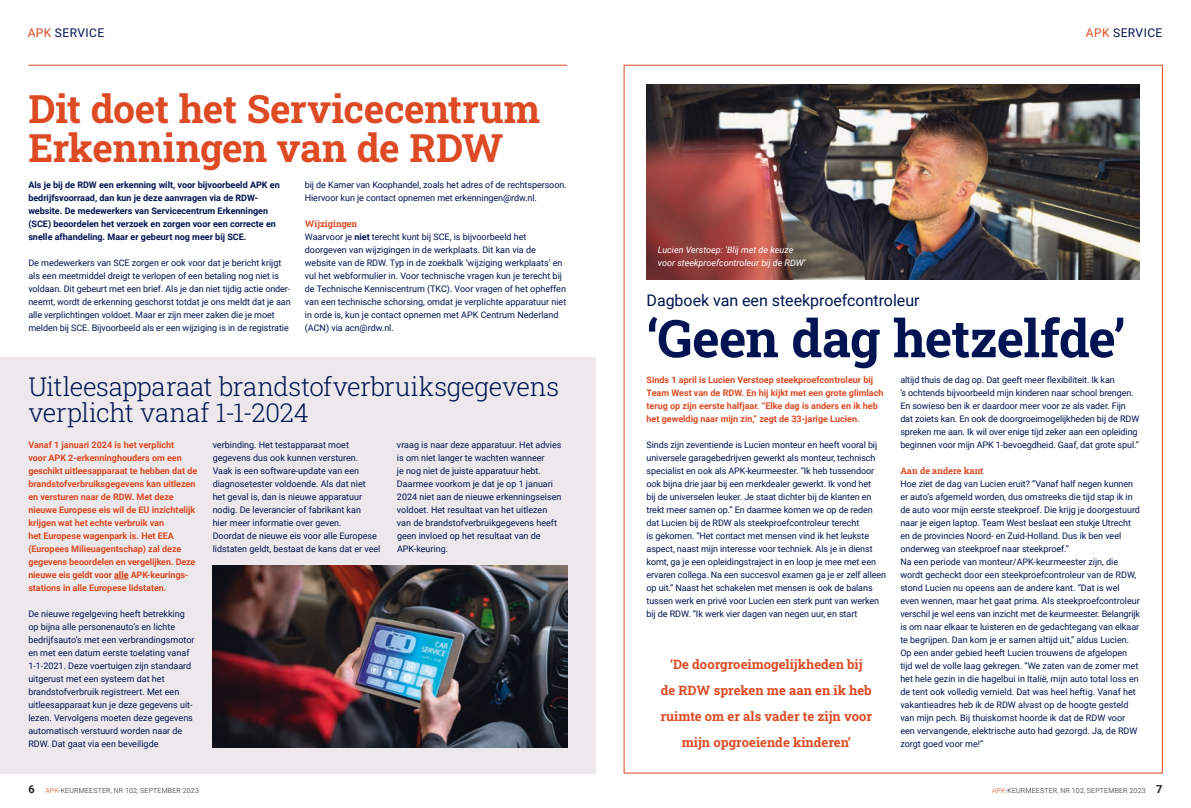
<style>
.page{position:relative;width:1191px;height:808px;background:#fff}
.page>*{position:absolute;margin:0;border:0;box-sizing:border-box;transform-origin:0 0}
.Kop_52_52_RDW_2020{font:700 52px "Roboto Slab";letter-spacing:-.015em;color:#001352}
.Kop_39_39_RDW_2020{font:700 39px/39px "Roboto Slab";letter-spacing:-.01em;color:#dd4a23}
.Kop_26_26_RDW_2020{font:300 26px/26px "Roboto Slab";letter-spacing:-.015em;color:#001352}
.Body-RDW_2020{font:16px "Roboto";color:#001352}
.t1{font:700 13px/26px "Roboto Slab";color:#dd4a23;text-align:center}
.t2{font:12px "Roboto";letter-spacing:.035em;color:#001352}
.Body-RDW_2020-2{font:9px/13px "Roboto";letter-spacing:-.005em;color:#001352}
.Inleiding_klein__RDW_2020{font:700 9px/13px "Roboto";letter-spacing:-.005em;color:#dd4a23}
.Inleiding_klein__RDW_2020-2{font:700 9px/13px "Roboto";color:#001352}
.Body-RDW_2020-3{font:9px/13px "Roboto Regular 2";color:#001352}
.t3{font:italic 9px/13px "Roboto";color:#fff}
.Tussenkop-RDW-2020{font:700 9px "Roboto Slab";color:#dd4a23}
.t4{font:300 7px "Roboto";letter-spacing:.025em;color:#231f20}
.s1{color:#dd4a23}
.s2{font-family:"Roboto Bold 2";font-weight:400}
.s3{font-weight:700}
.s4{font-weight:900}
.s5{font-family:"Roboto Regular 2"}
.s6{font-family:"Roboto"}
.s7{font-weight:700;font-size:11px}
</style>
<div class="page">
<hr style="left:28px;top:65px;width:539px;height:1px;background:#dd4a23">
<div style="left:0;top:357px;width:595px;height:416px;background:#ede8eb"></div>
<svg style="left:114px;top:579px;width:14px;height:1px"></svg>
<img style="left:213px;top:565px;width:354px;height:182px">
<img style="left:646px;top:84px;width:494px;height:195px">
<h3 class="t2" style="left:28px;top:24px;width:78px"><span class="s1">APK</span> SERVICE</h3>
<h3 class="t2" style="left:1086px;top:24px;width:78px"><span class="s1">APK</span> SERVICE</h3>
<h1 class="Kop_39_39_RDW_2020" style="left:28px;top:89px;width:513px">Dit doet het Servicecentrum<br>Erkenningen van de RDW</h1>
<h2 class="Inleiding_klein__RDW_2020-2" style="left:28px;top:178px;width:253px">Als je bij de RDW een erkenning wilt, voor bijvoorbeeld APK en <span class="s2">bedrijfsvoorraad, dan kun je deze aanvragen via de RDW&shy;</span>website. De medewerkers van Servicecentrum Erkenningen (SCE) beoordelen het verzoek en zorgen voor een correcte en snelle afhandeling. Maar er gebeurt nog meer bij SCE.</h2>
<p class="Body-RDW_2020-2" style="left:28px;top:256px;width:264px">De medewerkers van SCE zorgen er ook voor dat je bericht krijgt als een meetmiddel dreigt te verlopen of een betaling nog niet is voldaan. Dit gebeurt met een brief. Als je dan niet tijdig actie onder&shy;neemt, wordt de erkenning geschorst totdat je ons meldt dat je aan alle verplichtingen voldoet. Maar er zijn meer zaken die je moet melden bij SCE. Bijvoorbeeld als er een wijziging is in de registratie</p>
<p class="Body-RDW_2020-2" style="left:305px;top:178px;width:263px">bij de Kamer van Koophandel, zoals het adres of de rechtspersoon.<br>Hiervoor kun je contact opnemen met erkenningen@rdw.nl.</p>
<h3 class="Tussenkop-RDW-2020" style="left:305px;top:218px;width:54px">Wijzigingen</h3>
<p class="Body-RDW_2020-2" style="left:305px;top:230px;width:263px">Waarvoor je <span class="s3">niet</span> terecht kunt bij SCE, is bijvoorbeeld het doorgeven van wijzigingen in de werkplaats. Dit kan via de website van de RDW. Typ in de zoekbalk ‘wijziging werkplaats’ en vul het webformulier in. Voor technische vragen kun je terecht bij de Technische Kenniscentrum (TKC). Voor vragen of het opheffen van een technische schorsing, omdat je verplichte apparatuur niet in orde is, kun je contact opnemen met APK Centrum Nederland (ACN) via acn@rdw.nl.</p>
<h1 class="Kop_26_26_RDW_2020" style="left:28px;top:373px;width:532px">Uitleesapparaat brandstofverbruiksgegevens verplicht vanaf 1-1-2024</h1>
<h2 class="Inleiding_klein__RDW_2020" style="left:28px;top:438px;width:170px">Vanaf 1 januari 2024 is het verplicht<br><span class="s2">voor APK 2-erkenninghouders om een </span>geschikt uitleesapparaat te hebben dat de brandstofverbruiksgegevens kan uitlezen en versturen naar de RDW. Met deze nieuwe Europese eis wil de EU inzichtelijk krijgen wat het echte verbruik van<br><span class="s2">het Europese wagenpark is. Het EEA </span>(Europees Milieuagentschap) zal deze gegevens beoordelen en vergelijken. Deze nieuwe eis geldt voor <span class="s4">alle</span> <span class="s2">APK-keurings&shy;</span>stations in alle Europese lidstaten.</h2>
<p class="Body-RDW_2020-2" style="left:28px;top:607px;width:168px">De nieuwe regelgeving heeft betrekking <span class="s5">op bijna alle personenauto’s en lichte </span>bedrijfsauto’s met een verbrandingsmotor en met een datum eerste toelating vanaf 1-1-2021. Deze voertuigen zijn standaard uitgerust met een systeem dat het brandstofverbruik registreert. Met een uitleesapparaat kun je deze gegevens uit&shy;lezen. Vervolgens moeten deze gegevens automatisch verstuurd worden naar de RDW. Dat gaat via een beveiligde</p>
<p class="Body-RDW_2020-2" style="left:397px;top:438px;width:166px">vraag is naar deze apparatuur. Het advies is om niet langer te wachten wanneer<br><span class="s5">je nog niet de juiste apparatuur hebt.<br></span>Daarmee voorkom je dat je op 1 januari 2024 niet aan de nieuwe erkenningseisen voldoet. Het resultaat van het uitlezen <span class="s5">van de brandstofverbruikgegevens heeft </span>geen invloed op het resultaat van de APK-keuring.</p>
<p class="Body-RDW_2020-3" style="left:213px;top:438px;width:154px"><span class="s6">verbinding. Het testapparaat moet gegevens dus ook kunnen versturen.<br></span>Vaak is een software-update van een diagnosetester voldoende. Als dat niet het geval is, dan is nieuwe apparatuur nodig. De leverancier of fabrikant kan hier meer informatie over geven.</p>
<p class="Body-RDW_2020-2" style="left:213px;top:529px;width:169px">Doordat de nieuwe eis voor alle Europese lidstaten geldt, bestaat de kans dat er veel</p>
<p class="t3" style="left:658px;top:243px;width:149px">Lucien Verstoep: ‘Blij met de keuze voor steekproefcontroleur bij de RDW’</p>
<p class="Body-RDW_2020" style="left:646px;top:289px;width:274px">Dagboek van een steekproefcontroleur</p>
<h1 class="Kop_52_52_RDW_2020" style="left:646px;top:303px;width:480px">‘Geen dag hetzelfde’</h1>
<h2 class="Inleiding_klein__RDW_2020" style="left:646px;top:373px;width:238px">Sinds 1 april is Lucien Verstoep steekproefcontroleur bij Team West van de RDW. En hij kijkt met een grote glimlach terug op zijn eerste halfjaar. “Elke dag is anders en ik heb <span class="s2">het geweldig naar mijn zin,” zegt de 33-jarige Lucien.</span></h2>
<p class="Body-RDW_2020-2" style="left:646px;top:438px;width:241px">Sinds zijn zeventiende is Lucien monteur en heeft vooral bij universele garagebedrijven gewerkt als monteur, technisch specialist en ook als APK-keurmeester. “Ik heb tussendoor ook bijna drie jaar bij een merkdealer gewerkt. Ik vond het<br><span class="s5">bij de universelen leuker. Je staat dichter bij de klanten en </span>trekt meer samen op.” En daarmee komen we op de reden dat Lucien bij de RDW als steekproefcontroleur terecht<br><span class="s5">is gekomen. “Het contact met mensen vind ik het leukste </span>aspect, naast mijn interesse voor techniek. Als je in dienst komt, ga je een opleidingstraject in en loop je mee met een ervaren collega. Na een succesvol examen ga je er zelf alleen op uit.” Naast het schakelen met mensen is ook de balans tussen werk en privé voor Lucien een sterk punt van werken bij de RDW. “Ik werk vier dagen van negen uur, en start</p>
<p class="Body-RDW_2020-2" style="left:900px;top:373px;width:240px"><span class="s5">altijd thuis de dag op. Dat geeft meer flexibiliteit. Ik kan<br>’s ochtends bijvoorbeeld mijn kinderen naar school brengen.<br></span>En sowieso ben ik er daardoor meer voor ze als vader. Fijn dat zoiets kan. En ook de doorgroeimogelijkheden bij de RDW spreken me aan. Ik wil over enige tijd zeker aan een opleiding beginnen voor mijn APK 1-bevoegdheid. Gaaf, dat grote spul.”</p>
<h3 class="Tussenkop-RDW-2020" style="left:900px;top:465px;width:85px">Aan de andere kant</h3>
<p class="Body-RDW_2020-2" style="left:900px;top:477px;width:241px">Hoe ziet de dag van Lucien eruit? “Vanaf half negen kunnen er auto’s afgemeld worden, dus omstreeks die tijd stap ik in de auto voor mijn eerste steekproef. Die krijg je doorgestuurd naar je eigen laptop. Team West beslaat een stukje Utrecht en de provincies Noord- en Zuid-Holland. Dus ik ben veel onderweg van steekproef naar steekproef.”</p>
<p class="Body-RDW_2020-2" style="left:900px;top:555px;width:241px">Na een periode van monteur/APK-keurmeester zijn, die wordt gecheckt door een steekproefcontroleur van de RDW, stond Lucien nu opeens aan de andere kant. “Dat is wel even wennen, maar het gaat prima. Als steekproefcontroleur verschil je wel eens van inzicht met de keurmeester. Belangrijk is om naar elkaar te luisteren en de gedachtegang van elkaar te begrijpen. Dan kom je er samen altijd uit,” aldus Lucien.</p>
<p class="Body-RDW_2020-2" style="left:900px;top:646px;width:240px">Op een ander gebied heeft Lucien trouwens de afgelopen tijd wel de volle laag gekregen. “We zaten van de zomer met het hele gezin in die hagelbui in Italië, mijn auto total loss en de tent ook volledig vernield. Dat was heel heftig. Vanaf het vakantieadres heb ik de RDW alvast op de hoogte gesteld van mijn pech. Bij thuiskomst hoorde ik dat de RDW voor een vervangende, elektrische auto had gezorgd. Ja, de RDW zorgt goed voor me!”</p>
<h3 class="t1" style="left:660px;top:651px;width:213px">‘De doorgroeimogelijkheden bij<br>de RDW spreken me aan en ik heb ruimte om er als vader te zijn voor mijn opgroeiende kinderen’</h3>
<p class="t4" style="left:29px;top:786px;width:172px"><span class="s7">6</span> <span class="s1">APK</span>-KEURMEESTER, NR 102, SEPTEMBER 2023</p>
<p class="t4" style="left:992px;top:786px;width:172px"><span class="s1">APK</span>-KEURMEESTER, NR 102, SEPTEMBER 2023 <span class="s7">7</span></p>
</div>
